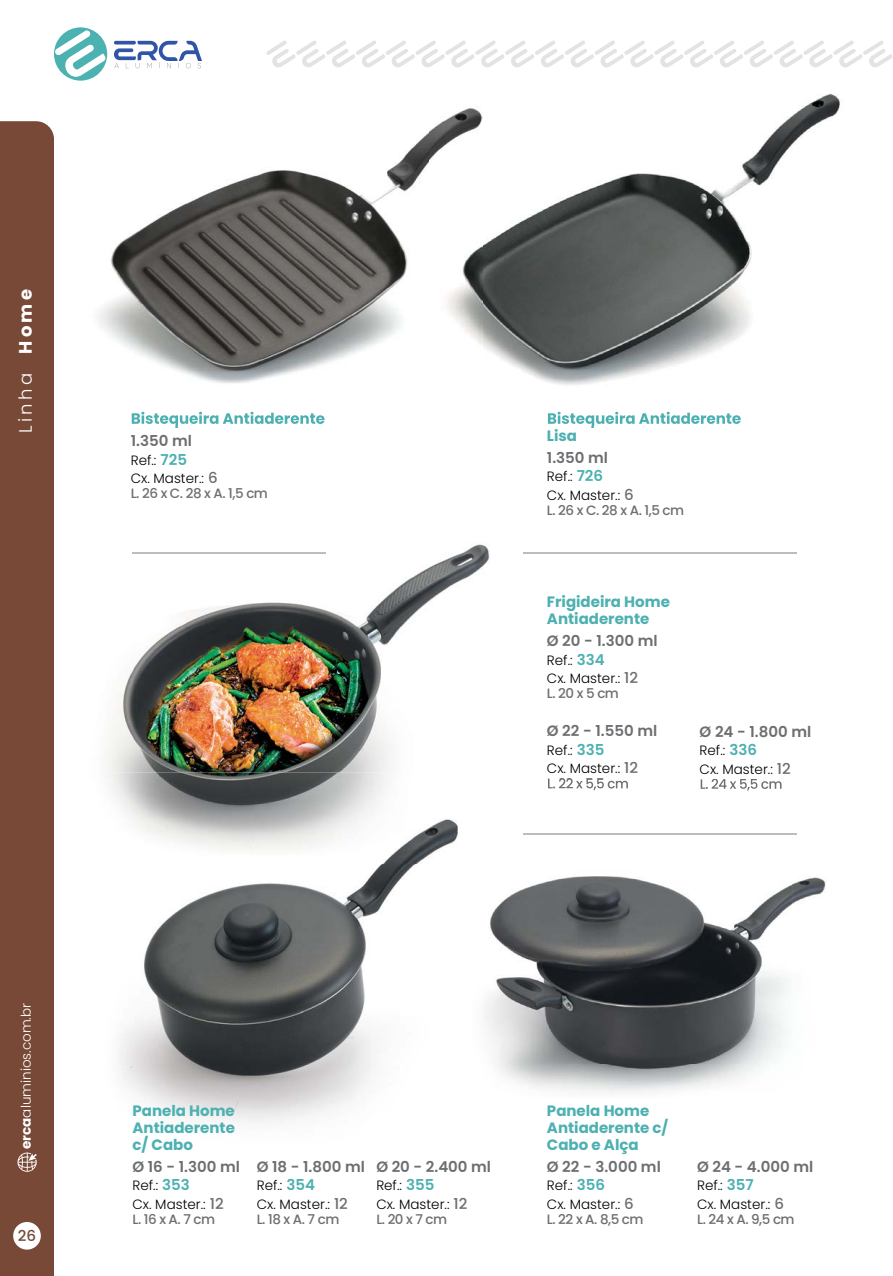
<style>
.page{position:relative;width:893px;height:1276px;background:#fff}
.page>*{position:absolute;margin:0;border:0;box-sizing:border-box;transform-origin:0 0}
.t1{font:300 18px "Poppins";letter-spacing:.18em;color:#fff}
.t2{font:600 15px "Poppins";color:#6d6e71}
.t3{font:700 15px/16.8px "Poppins";color:#4db0b1}
.t4{font:500 15px "Poppins";color:#774936}
.t5{font:300 13.5px/18.6px "Poppins";color:#000}
.t6{font:500 13.5px "Poppins";letter-spacing:-.035em;color:#6d6e71}
.t7{font:300 13.5px "Poppins";color:#fff}
.s1{font-weight:700}
.s2{font-weight:600;font-size:15px;color:#4db0b1}
.s3{font-weight:500;font-size:15px;color:#6d6e71}
</style>
<div class="page">
<div style="left:0;top:121px;width:54px;height:1155px;background:#774936"></div>
<svg style="left:114px;top:41px;width:88px;height:27px"></svg>
<svg style="left:54px;top:27px;width:53px;height:54px"></svg>
<svg style="left:266px;top:41px;width:626px;height:26px"></svg>
<div style="left:13px;top:1222px;width:28px;height:27px;background:#fff;border-radius:50%"></div>
<svg style="left:18px;top:1152px;width:19px;height:19px"></svg>
<img style="left:98px;top:132px;width:331px;height:292px">
<img style="left:132px;top:412px;width:193px;height:13px">
<img style="left:429px;top:94px;width:411px;height:330px">
<img style="left:548px;top:412px;width:193px;height:13px">
<img style="left:105px;top:544px;width:385px;height:228px">
<hr style="left:523px;top:552px;width:274px;height:2px;background:#bbbdc0">
<img style="left:133px;top:552px;width:192px;height:2px">
<img style="left:108px;top:772px;width:350px;height:350px">
<img style="left:485px;top:779px;width:307px;height:285px">
<img style="left:792px;top:834px;width:34px;height:70px">
<img style="left:497px;top:1064px;width:269px;height:29px">
<img style="left:485px;top:779px;width:13px;height:85px">
<img style="left:548px;top:779px;width:80px;height:11px">
<img style="left:701px;top:779px;width:80px;height:11px">
<img style="left:523px;top:833px;width:274px;height:1px">
<h1 class="t1" style="left:15px;top:433px;width:145px;rotate:-90deg">Linha <span class="s1">Home</span></h1>
<p class="t7" style="left:18px;top:1149px;width:147px;rotate:-90deg"><span class="s1">erca</span>aluminios.com.br</p>
<p class="t4" style="left:18px;top:1227px;width:20px">26</p>
<p class="t2" style="left:131px;top:432px;width:63px">1.350 ml</p>
<p class="t5" style="left:131px;top:451px;width:88px">Ref.: <span class="s2">725<br></span>Cx. Master.: <span class="s3">6</span></p>
<p class="t6" style="left:131px;top:486px;width:139px">L. 26 x C. 28 x A. 1,5 cm</p>
<p class="t3" style="left:547px;top:427px;width:32px">Lisa</p>
<p class="t2" style="left:547px;top:449px;width:63px">1.350 ml</p>
<p class="t5" style="left:547px;top:467px;width:88px">Ref.: <span class="s2">726<br></span>Cx. Master.: <span class="s3">6</span></p>
<p class="t6" style="left:547px;top:502px;width:139px">L. 26 x C. 28 x A. 1,5 cm</p>
<p class="t3" style="left:547px;top:593px;width:124px">Frigideira Home<br>Antiaderente</p>
<p class="t2" style="left:547px;top:632px;width:112px">Ø 20 - 1.300 ml</p>
<p class="t5" style="left:547px;top:650px;width:93px">Ref.: <span class="s2">334<br></span>Cx. Master.: <span class="s3">12</span></p>
<p class="t6" style="left:547px;top:685px;width:74px">L. 20 x 5 cm</p>
<p class="t2" style="left:547px;top:722px;width:112px">Ø 22 - 1.550 ml</p>
<p class="t5" style="left:547px;top:741px;width:93px">Ref.: <span class="s2">335<br></span>Cx. Master.: <span class="s3">12</span></p>
<p class="t2" style="left:700px;top:722px;width:113px">Ø 24 - 1.800 ml</p>
<p class="t5" style="left:700px;top:741px;width:93px">Ref.: <span class="s2">336<br></span>Cx. Master.: <span class="s3">12</span></p>
<p class="t3" style="left:133px;top:1102px;width:104px;text-align:justify">Panela Home Antiaderente c/ Cabo</p>
<p class="t2" style="left:133px;top:1158px;width:109px">Ø 16 - 1.300 ml</p>
<p class="t5" style="left:133px;top:1176px;width:93px">Ref.: <span class="s2">353<br></span>Cx. Master.: <span class="s3">12</span></p>
<p class="t6" style="left:133px;top:1211px;width:84px">L. 16 x A. 7 cm</p>
<p class="t2" style="left:257px;top:1158px;width:110px">Ø 18 - 1.800 ml</p>
<p class="t5" style="left:257px;top:1176px;width:93px">Ref.: <span class="s2">354<br></span>Cx. Master.: <span class="s3">12</span></p>
<p class="t6" style="left:257px;top:1211px;width:84px">L. 18 x A. 7 cm</p>
<p class="t2" style="left:376px;top:1158px;width:116px">Ø 20 - 2.400 ml</p>
<p class="t5" style="left:376px;top:1176px;width:93px">Ref.: <span class="s2">355<br></span>Cx. Master.: <span class="s3">12</span></p>
<p class="t6" style="left:376px;top:1211px;width:72px">L. 20 x 7 cm</p>
<p class="t3" style="left:547px;top:1102px;width:123px">Panela Home<br>Antiaderente c/<br>Cabo e Alça</p>
<p class="t2" style="left:547px;top:1158px;width:115px">Ø 22 - 3.000 ml</p>
<p class="t5" style="left:547px;top:1176px;width:88px">Ref.: <span class="s2">356<br></span>Cx. Master.: <span class="s3">6</span></p>
<p class="t6" style="left:547px;top:1211px;width:98px">L. 22 x A. 8,5 cm</p>
<p class="t2" style="left:697px;top:1158px;width:118px">Ø 24 - 4.000 ml</p>
<p class="t5" style="left:697px;top:1176px;width:88px">Ref.: <span class="s2">357<br></span>Cx. Master.: <span class="s3">6</span></p>
<p class="t6" style="left:697px;top:1211px;width:99px">L. 24 x A. 9,5 cm</p>
</div>
